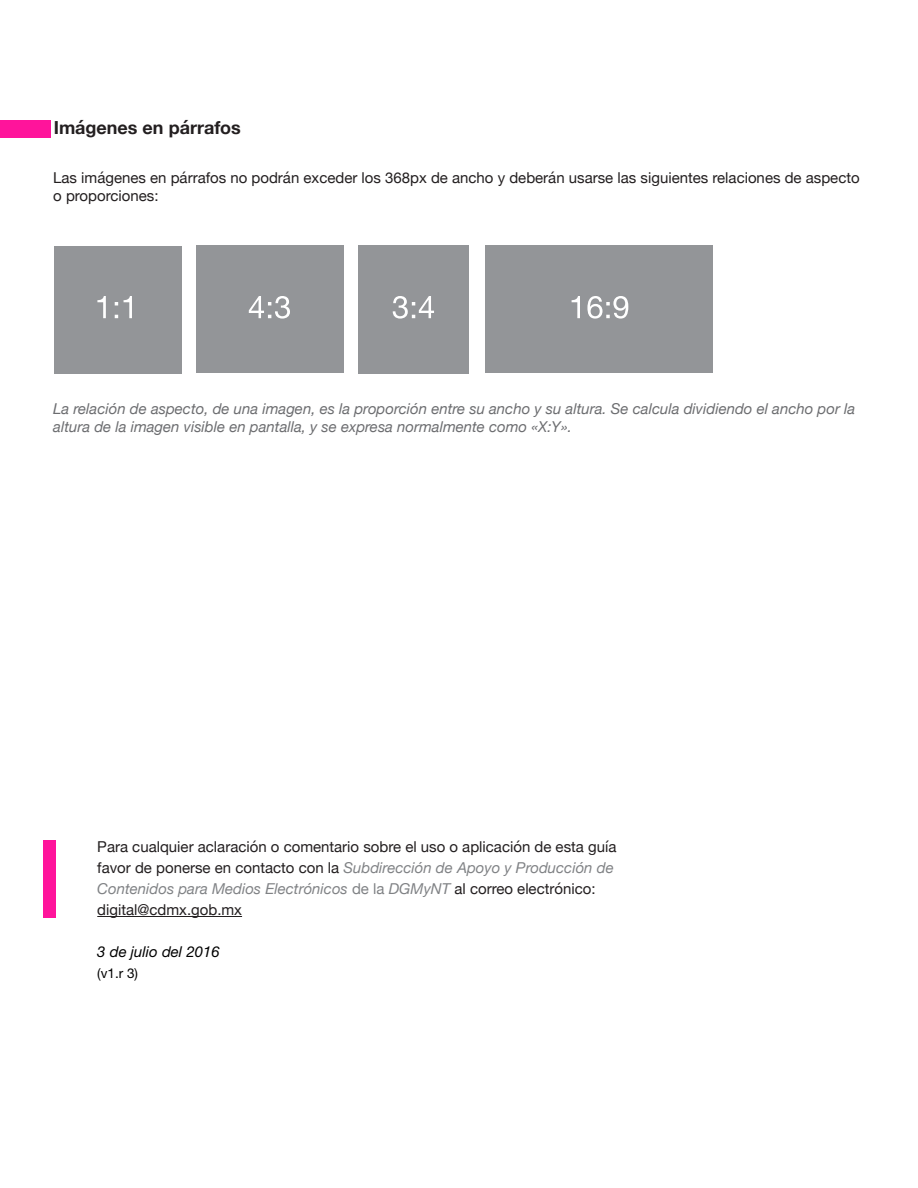
<style>
.page{position:relative;width:918px;height:1188px;background:#fff}
.page>*{position:absolute;margin:0;border:0;box-sizing:border-box;transform-origin:0 0}
.t1{font:700 18px "Helvetica Neue";color:#231f20}
.t2{font:15px/21px "Helvetica Neue";color:#231f20}
.t3{font:italic 15px/18px "Helvetica Neue";color:#6c6d70}
.t4{font:italic 15px "Helvetica Neue LT Std";color:#000}
.t5{font:13.5px "Helvetica Neue LT Std";color:#000}
.s1{font-style:italic;color:#808285}
.s2{color:#808285}
</style>
<div class="page">
<div style="left:0;top:120px;width:50px;height:18px;background:#ff149b"></div>
<div style="left:486px;top:245px;width:227px;height:128px;background:#939598"></div>
<div style="left:54px;top:246px;width:128px;height:127px;background:#939598"></div>
<div style="left:196px;top:245px;width:148px;height:128px;background:#939598"></div>
<div style="left:358px;top:245px;width:111px;height:128px;background:#939598"></div>
<svg style="left:97px;top:296px;width:9px;height:22px"></svg>
<svg style="left:124px;top:296px;width:8px;height:22px"></svg>
<svg style="left:249px;top:296px;width:41px;height:23px"></svg>
<svg style="left:393px;top:296px;width:41px;height:23px"></svg>
<svg style="left:572px;top:296px;width:8px;height:22px"></svg>
<svg style="left:587px;top:296px;width:41px;height:23px"></svg>
<div style="left:43px;top:840px;width:13px;height:78px;background:#ff149b"></div>
<hr style="left:97px;top:916px;width:145px;height:1px;background:#231f20">
<p class="t1" style="left:54px;top:114px;width:189px">Imágenes en párrafos</p>
<p class="t2" style="left:53px;top:170px;width:808px;line-height:18px">Las imágenes en párrafos no podrán exceder los 368px de ancho y deberán usarse las siguientes relaciones de aspecto o proporciones:</p>
<p class="t3" style="left:53px;top:401px;width:804px">La relación de aspecto, de una imagen, es la proporción entre su ancho y su altura. Se calcula dividiendo el ancho por la altura de la imagen visible en pantalla, y se expresa normalmente como «X:Y».</p>
<p class="t2" style="left:97px;top:837px;width:521px">Para cualquier aclaración o comentario sobre el uso o aplicación de esta guía favor de ponerse en contacto con la <span class="s1">Subdirección de Apoyo y Producción de<br>Contenidos para Medios Electrónicos</span> <span class="s2">de la</span> <span class="s1">DGMyNT</span> al correo electrónico:</p>
<p class="t2" style="left:97px;top:900px;width:146px">digital@cdmx.gob.mx</p>
<p class="t4" style="left:97px;top:943px;width:124px">3 de julio del 2016</p>
<p class="t5" style="left:97px;top:965px;width:42px">(v1.r 3)</p>
</div>
